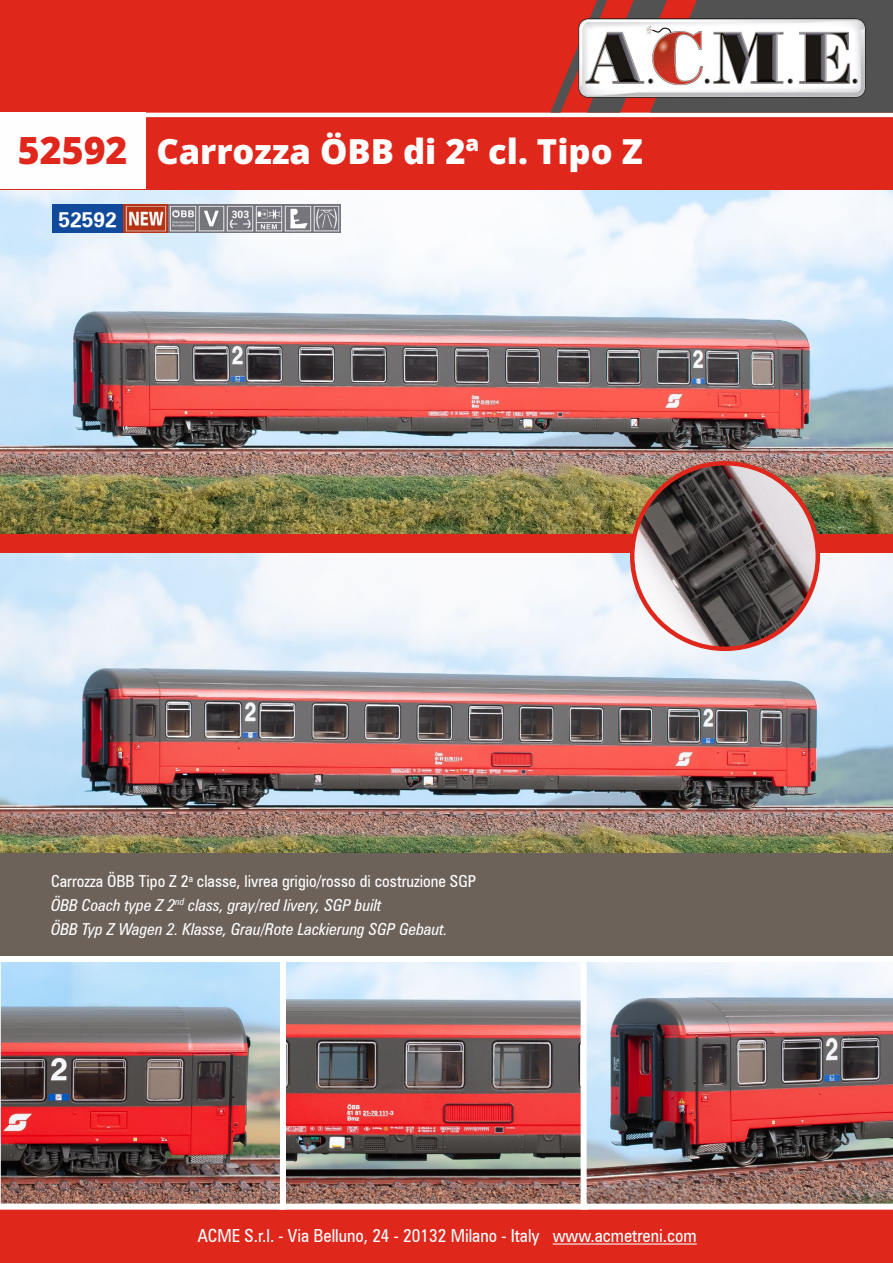
<style>
.page{position:relative;width:893px;height:1263px;background:#fff}
.page>*{position:absolute;margin:0;border:0;box-sizing:border-box;transform-origin:0 0}
.t1{font:800 34.5px "Open Sans";color:#fff}
.t2{font:21px "Zurich Bold BT";color:#fff}
.t3{font:condensed 18px "Zurich BT";color:#fff}
.t4{font:italic condensed 16.5px/23.7px "Zurich BT";color:#fff}
.t5{font:10.5px "Zurich Bold BT";color:#fff}
.s1{font-size:37.5px;color:#df271c}
.s2{font-style:normal}
</style>
<div class="page">
<div style="left:0;top:416px;width:893px;height:847px;background:#df271c"></div>
<img style="left:0;top:190px;width:893px;height:344px">
<img style="left:0;top:554px;width:893px;height:299px">
<div style="left:0;top:853px;width:893px;height:103px;background:#6d625a"></div>
<img style="left:289px;top:956px;width:289px;height:254px">
<img style="left:578px;top:956px;width:315px;height:254px">
<img style="left:0;top:956px;width:289px;height:254px">
<div style="left:52px;top:204px;width:71px;height:29px;background:#104a9b"></div>
<img style="left:123px;top:204px;width:218px;height:29px">
<img style="left:632px;top:463px;width:186px;height:186px;border-radius:93px">
<div style="left:630px;top:461px;width:190px;height:190px;border:4px solid #df271c;border-radius:50%"></div>
<hr style="left:553px;top:1243px;width:144px;height:1px;background:#fff">
<div style="left:0;top:0;width:893px;height:189px;background:#df271c"></div>
<hr style="left:88px;top:113px;width:805px;height:4px;background:#fefefe">
<div style="left:0;top:113px;width:145px;height:76px;background:#fefefe"></div>
<svg style="left:550px;top:0;width:343px;height:113px"></svg>
<img style="left:575px;top:17px;width:291px;height:82px">
<h1 class="t1" style="left:18px;top:125px;width:627px"><span class="s1">52592</span> Carrozza ÖBB di 2ª cl. Tipo Z</h1>
<p class="t2" style="left:59px;top:206px;width:60px">52592</p>
<p class="t5" style="left:232px;top:208px;width:19px">303</p>
<p class="t4" style="left:51px;top:869px;width:427px"><span class="s2">Carrozza ÖBB Tipo Z 2</span><sup>a</sup> <span class="s2">classe, livrea grigio/rosso di costruzione SGP<br></span>ÖBB Coach type Z 2<sup>nd</sup> class, gray/red livery, SGP built<br>ÖBB Typ Z Wagen 2. Klasse, Grau/Rote Lackierung SGP Gebaut.</p>
<p class="t3" style="left:197px;top:1225px;width:501px">ACME S.r.l. - Via Belluno, 24 - 20132 Milano - Italy www.acmetreni.com</p>
</div>
